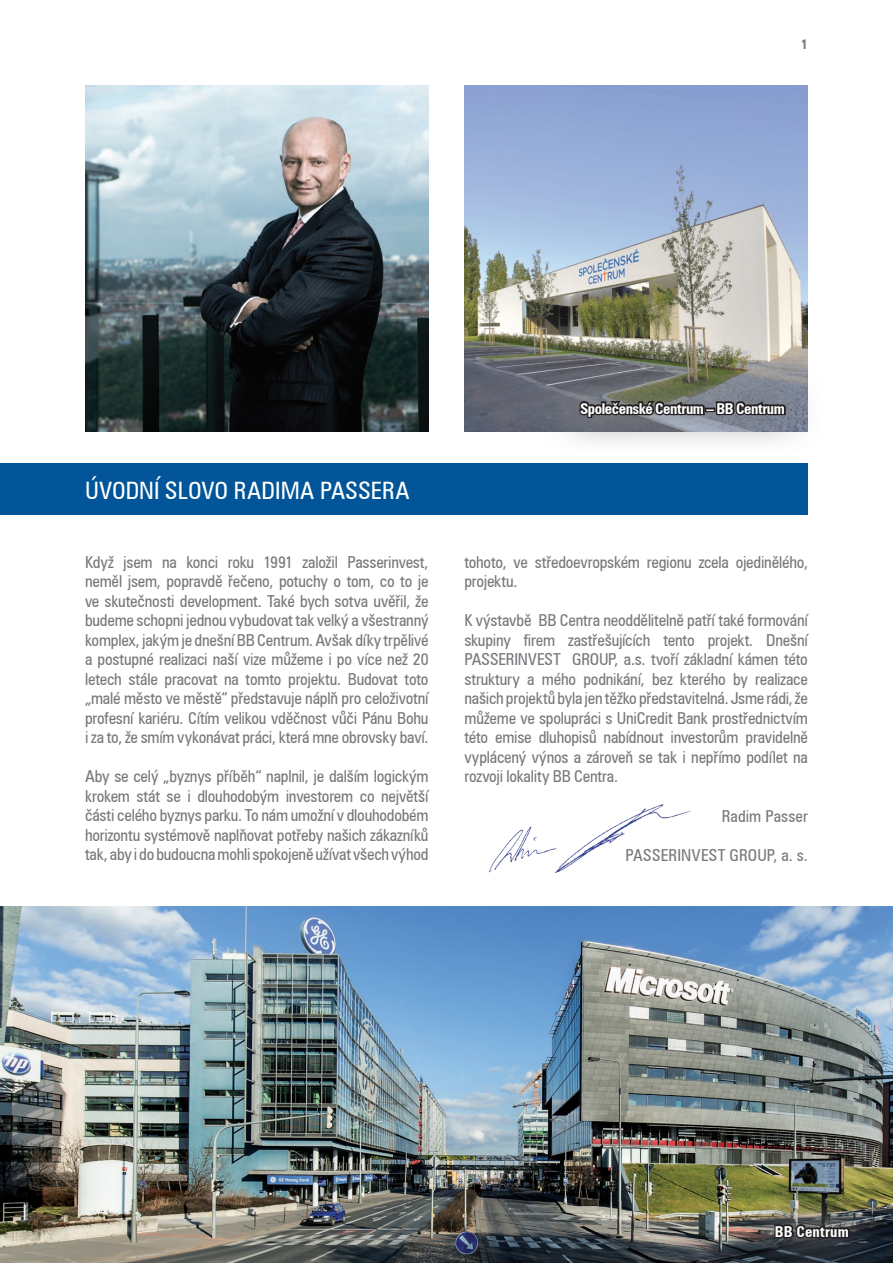
<style>
.page{position:relative;width:893px;height:1263px;background:#fff}
.page>*{position:absolute;margin:0;border:0;box-sizing:border-box;transform-origin:0 0}
.t1{font:24px "Zurich CE Cn BT Roman";color:#fff}
.t2{font:16.5px/19.5px "Zurich CE Cn BT Roman";letter-spacing:-.015em;color:#76787b;text-align:justify}
.t3{font:16.5px "Zurich CE Cn BT Roman";letter-spacing:.005em;color:#76787b}
.t4{font:15px "Zurich CE Cn BT Bold";letter-spacing:-.025em;color:#fff}
.t5{font:13.5px "Zurich CE Cn BT Bold";color:#76787b}
</style>
<div class="page">
<img style="left:489px;top:805px;width:202px;height:68px">
<img style="left:85px;top:85px;width:344px;height:346px">
<div style="left:0;top:463px;width:808px;height:51px;background:#015598"></div>
<img style="left:0;top:906px;width:893px;height:357px">
<img style="left:736px;top:1185px;width:152px;height:78px">
<svg style="left:758px;top:1222px;width:93px;height:26px;background:#393a3d"></svg>
<img style="left:464px;top:85px;width:344px;height:346px">
<svg style="left:541px;top:362px;width:267px;height:81px;background:#818484"></svg>
<svg style="left:577px;top:397px;width:210px;height:42px;background:#77797f"></svg>
<p class="t5" style="left:801px;top:36px;width:8px">1</p>
<h1 class="t1" style="left:85px;top:475px;width:29px">úvodn</h1>
<h1 class="t1" style="left:154px;top:475px;width:48px">í slovo</h1>
<h1 class="t1" style="left:234px;top:475px;width:12px">radi</h1>
<h1 class="t1" style="left:281px;top:475px;width:53px">ma passera</h1>
<p class="t2" style="left:85px;top:552px;width:345px">Když jsem na konci roku 1991 založil Passerinvest, neměl jsem, popravdě řečeno, potuchy o tom, co to je ve skutečnosti development. Také bych sotva uvěřil, že budeme schopni jednou vybudovat tak velký a všestranný komplex, jakým je dnešní BB Centrum. Avšak díky trpělivé a postupné realizaci naší vize můžeme i po více než 20 letech stále pracovat na tomto projektu. Budovat toto „malé město ve městě“ představuje náplň pro celoživotní profesní kariéru. Cítím velikou vděčnost vůči Pánu Bohu i za to, že smím vykonávat práci, která mne obrovsky baví.</p>
<p class="t2" style="left:85px;top:766px;width:345px">Aby se celý „byznys příběh“ naplnil, je dalším logickým krokem stát se i dlouhodobým investorem co největší části celého byznys parku. To nám umožní v dlouhodobém horizontu systémově naplňovat potřeby našich zákazníků tak, aby i do budoucna mohli spokojeně užívat všech výhod</p>
<p class="t4" style="left:580px;top:398px;width:206px">Společenské Centrum – BB Centrum</p>
<p class="t2" style="left:464px;top:552px;width:345px">tohoto, ve středoevropském regionu zcela ojedinělého, projektu.</p>
<p class="t2" style="left:464px;top:610px;width:345px">K výstavbě BB Centra neoddělitelně patří také formování skupiny firem zastřešujících tento projekt. Dnešní PASSERINVEST GROUP, a.s. tvoří základní kámen této struktury a mého podnikání, bez kterého by realizace našich projektů byla jen těžko představitelná. Jsme rádi, že můžeme ve spolupráci s UniCredit Bank prostřednictvím této emise dluhopisů nabídnout investorům pravidelně vyplácený výnos a zároveň se tak i nepřímo podílet na rozvoji lokality BB Centra.</p>
<p class="t3" style="left:722px;top:805px;width:88px">Radim Passer</p>
<p class="t3" style="left:625px;top:844px;width:184px">PASSERINVEST GROUP, a. s.</p>
<p class="t4" style="left:775px;top:1221px;width:75px">BB Centrum</p>
</div>
